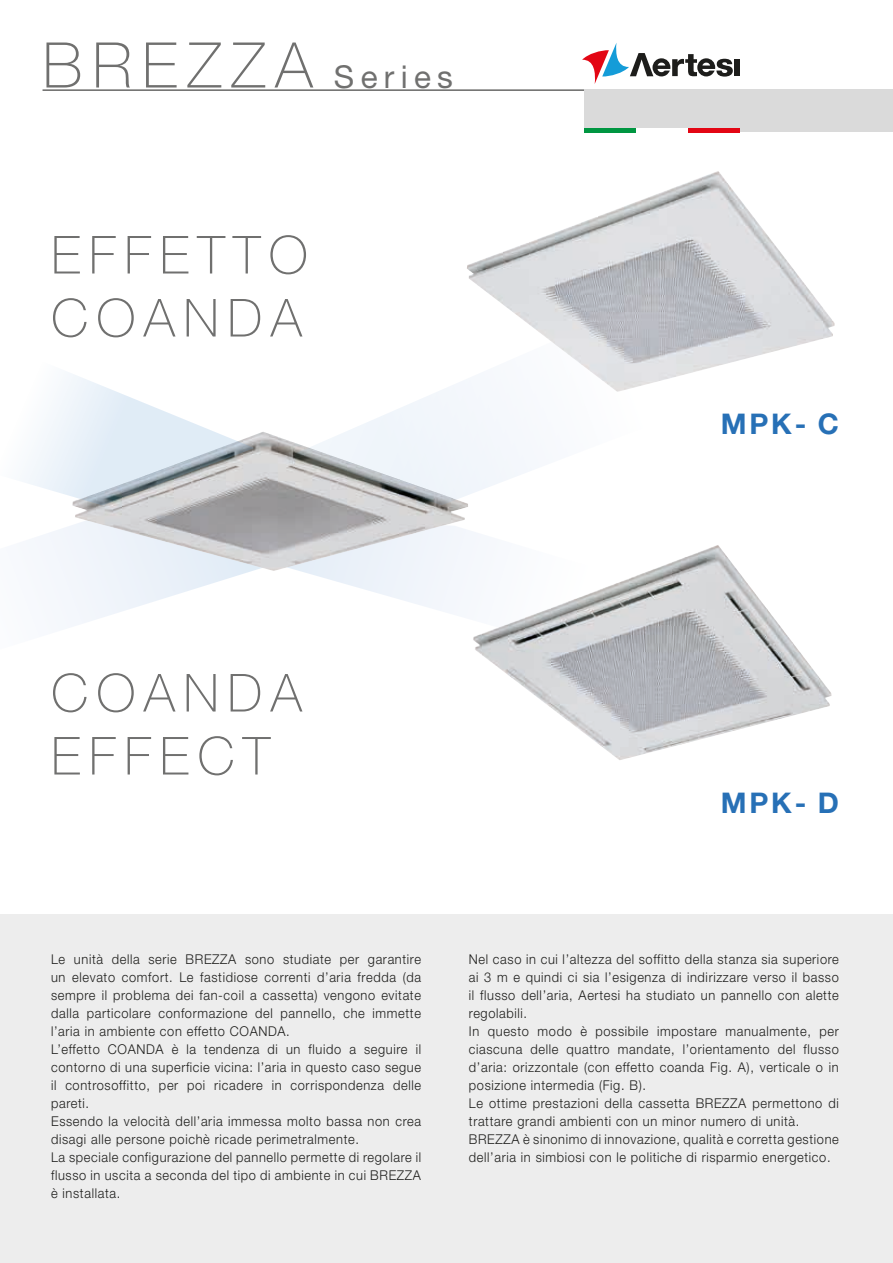
<style>
.page{position:relative;width:893px;height:1263px;background:#fff}
.page>*{position:absolute;margin:0;border:0;box-sizing:border-box;transform-origin:0 0}
.t1{font:100 63px "Helvetica Neue LT Std";letter-spacing:.16em;color:#70706f}
.t2{font:100 52.5px/63px "Helvetica Neue LT Std";letter-spacing:.16em;color:#70706f}
.t3{font:700 28.5px "Helvetica Neue LT Std";letter-spacing:.1em;color:#2770b6}
.t4{font:300 13.5px/18px "Helvetica Neue LT Std";letter-spacing:.05em;color:#1d1d1b;scale:.95 1}
.s1{font-weight:400;font-size:31.5px}
</style>
<div class="page">
<div style="left:0;top:914px;width:893px;height:349px;background:#ededed"></div>
<div style="left:37px;top:526px;width:48px;height:101px;background:#f4f7fc"></div>
<svg style="left:85px;top:533px;width:393px;height:90px"></svg>
<img style="left:72px;top:526px;width:403px;height:45px">
<svg style="left:71px;top:432px;width:397px;height:94px;background:#b8b7b9"></svg>
<svg style="left:24px;top:373px;width:230px;height:132px"></svg>
<svg style="left:296px;top:379px;width:236px;height:126px"></svg>
<hr style="left:43px;top:90px;width:554px;height:1px;background:#1d1d1b">
<div style="left:585px;top:90px;width:308px;height:42px;background:#dadada"></div>
<div style="left:734px;top:59px;width:5px;height:17px;background:#1d1d1b"></div>
<svg style="left:582px;top:43px;width:151px;height:41px"></svg>
<hr style="left:585px;top:128px;width:51px;height:4px;background:#009641">
<hr style="left:636px;top:128px;width:52px;height:4px;background:#fff">
<hr style="left:688px;top:128px;width:51px;height:4px;background:#e30614">
<img style="left:467px;top:171px;width:368px;height:221px">
<img style="left:473px;top:545px;width:358px;height:215px">
<h1 class="t1" style="left:43px;top:29px;width:412px">BREZZA <span class="s1">Series</span></h1>
<h2 class="t2" style="left:51px;top:223px;width:258px">EFFETTO<br>COANDA</h2>
<h2 class="t2" style="left:51px;top:661px;width:252px">COANDA<br>EFFECT</h2>
<h3 class="t3" style="left:721px;top:406px;width:120px">MPK- C</h3>
<h3 class="t3" style="left:721px;top:786px;width:120px">MPK- D</h3>
<p class="t4" style="left:51px;top:950px;width:391px">Le unità della serie BREZZA sono studiate per garantire un elevato comfort. Le fastidiose correnti d’aria fredda (da sempre il problema dei fan-coil a cassetta) vengono evitate dalla particolare conformazione del pannello, che immette l’aria in ambiente con effetto COANDA.<br>L’effetto COANDA è la tendenza di un fluido a seguire il contorno di una superficie vicina: l’aria in questo caso segue il controsoffitto, per poi ricadere in corrispondenza delle pareti.<br>Essendo la velocità dell’aria immessa molto bassa non crea disagi alle persone poichè ricade perimetralmente.<br>La speciale configurazione del pannello permette di regolare il flusso in uscita a seconda del tipo di ambiente in cui BREZZA è installata.</p>
<p class="t4" style="left:469px;top:950px;width:391px">Nel caso in cui l’altezza del soffitto della stanza sia superiore ai 3 m e quindi ci sia l’esigenza di indirizzare verso il basso il flusso dell’aria, Aertesi ha studiato un pannello con alette regolabili.<br>In questo modo è possibile impostare manualmente, per ciascuna delle quattro mandate, l’orientamento del flusso d’aria: orizzontale (con effetto coanda Fig. A), verticale o in posizione intermedia (Fig. B).<br>Le ottime prestazioni della cassetta BREZZA permettono di trattare grandi ambienti con un minor numero di unità.<br>BREZZA è sinonimo di innovazione, qualità e corretta gestione dell’aria in simbiosi con le politiche di risparmio energetico.</p>
</div>
